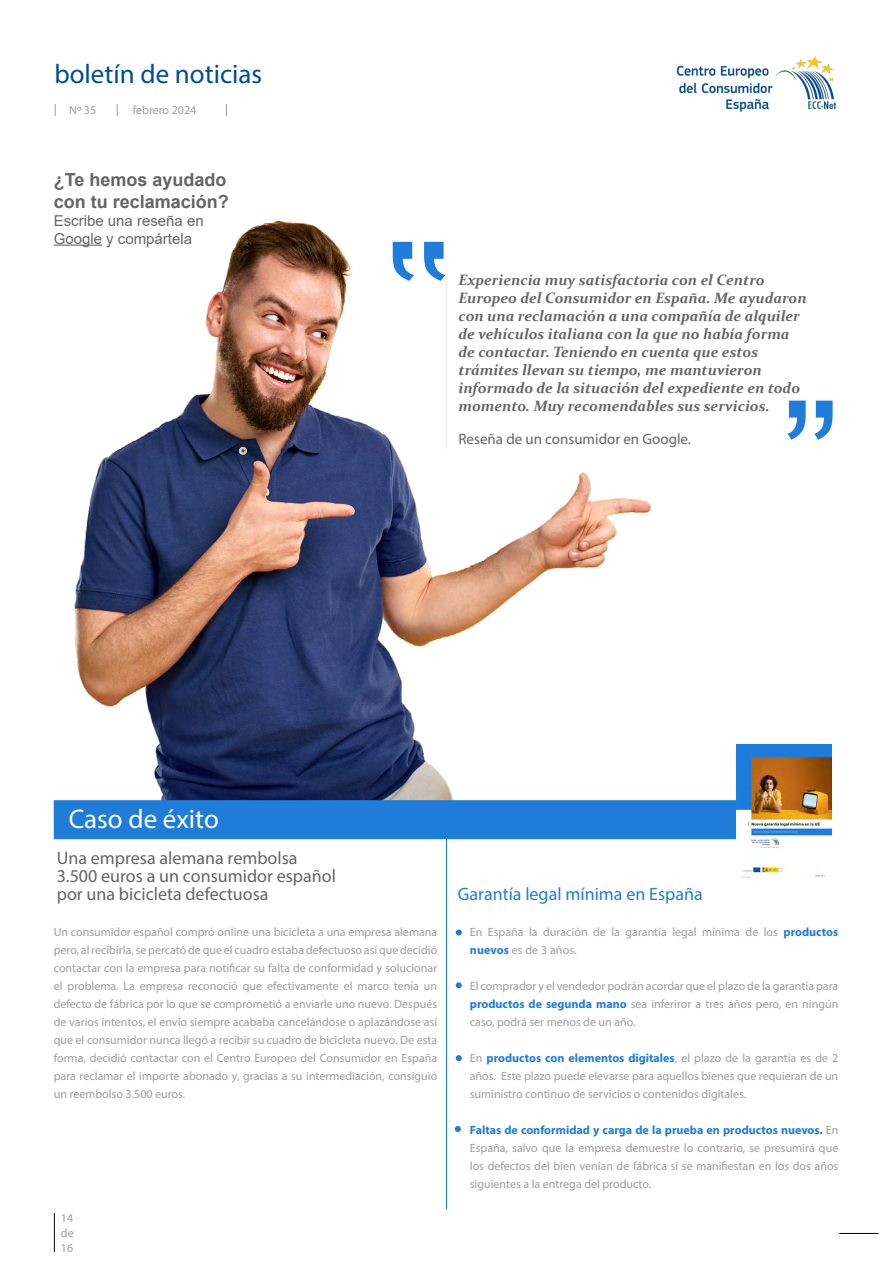
<style>
.page{position:relative;width:893px;height:1263px;background:#fff}
.page>*{position:absolute;margin:0;border:0;box-sizing:border-box;transform-origin:0 0}
.t1{font:27px "Myriad Pro";color:#004c91}
.t2{font:27px "Myriad Pro";color:#fff}
.t3{font:18px/18px "Myriad Pro";color:#646464}
.t4{font:700 18px/21.6px "Arial";color:#646464}
.t5{font:18px "Myriad Pro";color:#207cd9}
.t6{font:italic 700 15px/18px "Constantia";color:#646464}
.t7{font:15px/18px "Arial";color:#646464}
.t8{font:15px "Myriad Pro";color:#646464}
.t9{font:12px/18px "Myriad Pro";color:#9d9d9d;text-align:justify}
.s1{font-weight:700;color:#207cd9}
</style>
<div class="page">
<svg style="left:55px;top:104px;width:1px;height:12px"></svg>
<svg style="left:117px;top:104px;width:1px;height:12px"></svg>
<svg style="left:226px;top:104px;width:1px;height:12px"></svg>
<hr style="left:839px;top:1233px;width:39px;height:1px;background:#000">
<img style="left:676px;top:56px;width:159px;height:56px">
<hr style="left:54px;top:1213px;width:1px;height:39px;background:#000">
<img style="left:53px;top:220px;width:780px;height:586px">
<div style="left:54px;top:800px;width:764px;height:39px;background:#207cd9;border:3px solid #207cd9"></div>
<hr style="left:54px;top:245px;width:48px;height:1px;background:#646464">
<hr style="left:446px;top:274px;width:1px;height:174px;background:#ededed">
<svg style="left:787px;top:401px;width:46px;height:39px"></svg>
<svg style="left:393px;top:242px;width:52px;height:39px"></svg>
<hr style="left:446px;top:816px;width:1px;height:393px;background:#207cd9">
<svg style="left:456px;top:929px;width:6px;height:6px"></svg>
<svg style="left:456px;top:982px;width:6px;height:6px"></svg>
<svg style="left:456px;top:1055px;width:6px;height:6px"></svg>
<img style="left:736px;top:744px;width:95px;height:134px">
<svg style="left:455px;top:1126px;width:6px;height:6px"></svg>
<h1 class="t1" style="left:54px;top:57px;width:209px">boletín de noticias</h1>
<p class="t9" style="left:69px;top:101px;width:29px">Nº 35</p>
<p class="t9" style="left:133px;top:101px;width:65px">febrero 2024</p>
<h2 class="t4" style="left:54px;top:169px;width:177px">¿Te hemos ayudado con tu reclamación?</h2>
<p class="t7" style="left:54px;top:211px;width:152px">Escribe una reseña en<br>Google y compártela</p>
<p class="t6" style="left:458px;top:270px;width:350px">Experiencia muy satisfactoria con el Centro Europeo del Consumidor en España. Me ayudaron con una reclamación a una compañía de alquiler de vehículos italiana con la que no había forma de contactar. Teniendo en cuenta que estos trámites llevan su tiempo, me mantuvieron informado de la situación del expediente en todo momento. Muy recomendables sus servicios.</p>
<p class="t8" style="left:458px;top:430px;width:234px">Reseña de un consumidor en Google.</p>
<h1 class="t2" style="left:69px;top:802px;width:152px">Caso de éxito</h1>
<h2 class="t3" style="left:57px;top:849px;width:281px">Una empresa alemana rembolsa<br>3.500 euros a un consumidor español por una bicicleta defectuosa</h2>
<p class="t9" style="left:54px;top:923px;width:385px">Un consumidor español compró online una bicicleta a una empresa alemana pero, al recibirla, se percató de que el cuadro estaba defectuoso así que decidió contactar con la empresa para notificar su falta de conformidad y solucionar el problema. La empresa reconoció que efectivamente el marco tenía un defecto de fábrica por lo que se comprometió a enviarle uno nuevo. Después de varios intentos, el envío siempre acababa cancelándose o aplazándose así que el consumidor nunca llegó a recibir su cuadro de bicicleta nuevo. De esta forma, decidió contactar con el Centro Europeo del Consumidor en España para reclamar el importe abonado y, gracias a su intermediación, consiguió un reembolso 3.500 euros.</p>
<p class="t9" style="left:61px;top:1210px;width:14px;line-height:15px">14 de 16</p>
<h2 class="t5" style="left:458px;top:883px;width:246px">Garantía legal mínima en España</h2>
<p class="t9" style="left:470px;top:923px;width:370px">En España la duración de la garantía legal mínima de los <span class="s1">productos nuevos</span> es de 3 años.</p>
<p class="t9" style="left:470px;top:977px;width:370px">El comprador y el vendedor podrán acordar que el plazo de la garantía para <span class="s1">productos de segunda mano</span> sea inferiror a tres años pero, en ningún caso, podrá ser menos de un año.</p>
<p class="t9" style="left:470px;top:1049px;width:370px">En <span class="s1">productos con elementos digitales</span>, el plazo de la garantía es de 2 años. Este plazo puede elevarse para aquellos bienes que requieran de un suministro continuo de servicios o contenidos digitales.</p>
<p class="t9" style="left:470px;top:1121px;width:370px"><span class="s1">Faltas de conformidad y carga de la prueba en productos nuevos.</span> En España, salvo que la empresa demuestre lo contrario, se presumirá que los defectos del bien venían de fábrica si se manifiestan en los dos años siguientes a la entrega del producto.</p>
</div>
